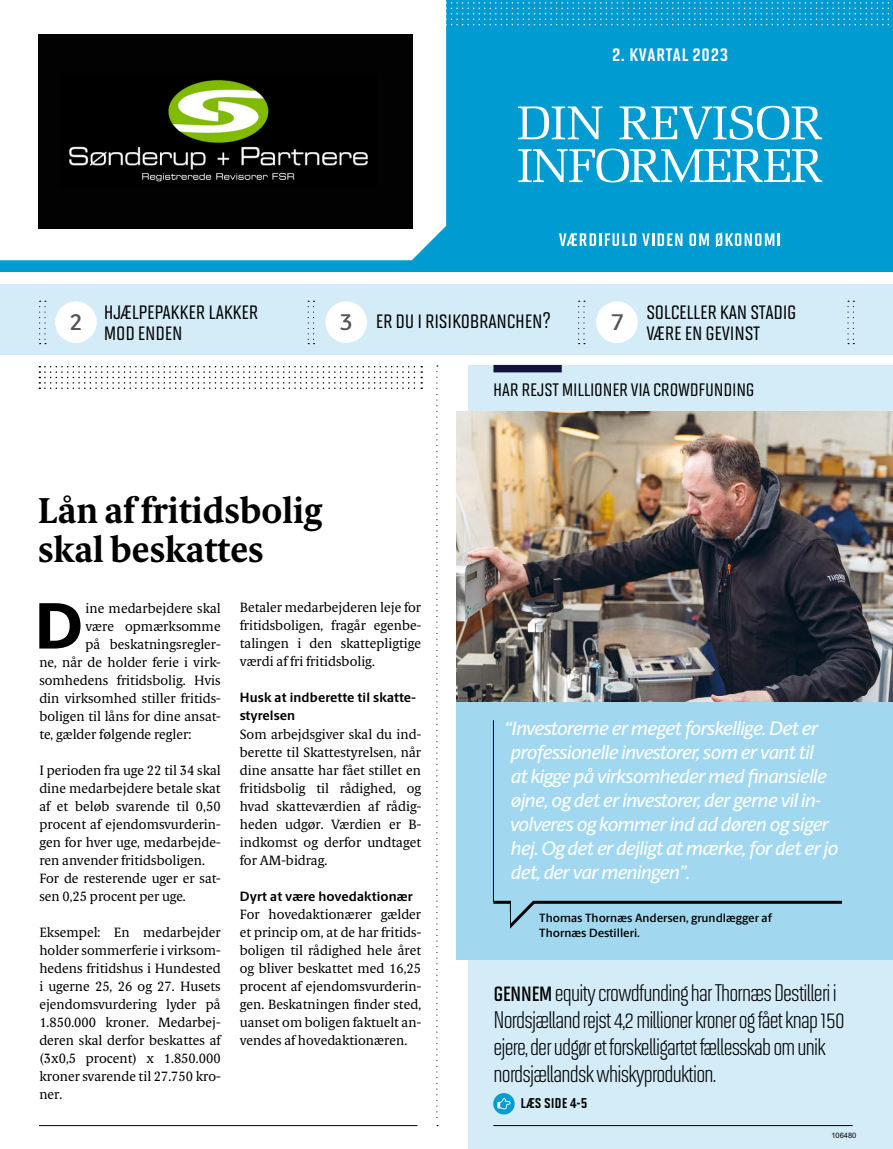
<style>
.page{position:relative;width:893px;height:1149px;background:#fff}
.page>*{position:absolute;margin:0;border:0;box-sizing:border-box;transform-origin:0 0}
.t1{font:800 65.7px "Berling Sans";color:#000}
.t2{font:700 36px/39px "Berling Serif Text";color:#000}
.t3{font:24px/27px "Solano Gothic MVB";letter-spacing:-.03em;color:#000}
.t4{font:600 22.8px "Berling Sans";color:#555454}
.t5{font:22.5px/21px "Solano Gothic MVB Md SC";letter-spacing:-.01em;color:#000}
.t6{font:21px "Solano Gothic MVB Md SC";letter-spacing:-.01em;color:#000}
.t7{font:21px "Solano Gothic MVB Bd SC";letter-spacing:.03em;color:#fff}
.t8{font:italic 500 19.5px/24px "Berling Sans";letter-spacing:-.03em;color:#fff}
.t9{font:16.5px "Solano Gothic MVB Bd SC";color:#000}
.t10{font:13.5px/18px "Berling Serif Text";color:#000;text-align:justify}
.t11{font:700 13.5px/18px "Berling Sans";letter-spacing:.01em;color:#000}
.t12{font:600 12px/14.4px "Berling Sans";color:#000}
.t13{font:7.5px "Arial";color:#000}
.s1{font-family:"Berling Sans";font-weight:600;font-size:22.8px;color:#555454}
.s2{font-family:"Solano Gothic MVB Sb SC"}
</style>
<div class="page">
<div style="left:468px;top:365px;width:425px;height:783px;background:#d3ecf8"></div>
<img style="left:456px;top:411px;width:437px;height:291px">
<svg style="left:39px;top:366px;width:383px;height:23px"></svg>
<div style="left:0;top:284px;width:893px;height:70px;background:#d3ecf8"></div>
<svg style="left:847px;top:300px;width:7px;height:44px"></svg>
<svg style="left:436px;top:365px;width:2px;height:753px"></svg>
<div style="left:493px;top:365px;width:69px;height:7px;background:#131139"></div>
<hr style="left:493px;top:1124px;width:360px;height:1px;background:#000">
<hr style="left:39px;top:1124px;width:378px;height:1px;background:#000">
<svg style="left:493px;top:1092px;width:22px;height:22px"></svg>
<svg style="left:497px;top:1097px;width:13px;height:11px"></svg>
<div style="left:55px;top:301px;width:42px;height:42px;background:#fff;border-radius:50%"></div>
<svg style="left:39px;top:300px;width:7px;height:44px"></svg>
<div style="left:325px;top:301px;width:42px;height:42px;background:#fff;border-radius:50%"></div>
<svg style="left:308px;top:300px;width:7px;height:44px"></svg>
<div style="left:596px;top:301px;width:42px;height:42px;background:#fff;border-radius:50%"></div>
<svg style="left:578px;top:300px;width:7px;height:44px"></svg>
<div style="left:456px;top:702px;width:437px;height:257px;background:#a1d7ef"></div>
<hr style="left:493px;top:720px;width:1px;height:181px;background:#000">
<svg style="left:493px;top:900px;width:349px;height:29px"></svg>
<div style="left:488px;top:912px;width:22px;height:19px;background:#a1d7ef"></div>
<div style="left:0;top:0;width:893px;height:271px;background:#009bd0"></div>
<div style="left:0;top:0;width:446px;height:260px;background:#fff"></div>
<svg style="left:518px;top:148px;width:304px;height:34px"></svg>
<svg style="left:518px;top:106px;width:304px;height:34px"></svg>
<svg style="left:559px;top:233px;width:77px;height:13px"></svg>
<svg style="left:642px;top:233px;width:40px;height:13px"></svg>
<svg style="left:689px;top:233px;width:20px;height:13px"></svg>
<svg style="left:716px;top:232px;width:64px;height:15px"></svg>
<svg style="left:230px;top:0;width:659px;height:25px"></svg>
<div style="left:38px;top:34px;width:374px;height:194px;background:#020203"></div>
<img style="left:69px;top:80px;width:299px;height:102px">
<h3 class="t7" style="left:612px;top:42px;width:117px">2. KVARTAL 2023</h3>
<h3 class="t4" style="left:69px;top:308px;width:15px">2</h3>
<h3 class="t5" style="left:340px;top:309px;width:213px"><span class="s1">3</span> ER DU I RISIKOBRANCHEN?</h3>
<h3 class="t5" style="left:646px;top:301px;width:152px">SOLCELLER KAN STADIG<br>VÆRE EN GEVINST</h3>
<h3 class="t5" style="left:104px;top:301px;width:156px">HJÆLPEPAKKER LAKKER<br>MOD ENDEN</h3>
<h3 class="t4" style="left:611px;top:308px;width:15px">7</h3>
<h2 class="t2" style="left:38px;top:491px;width:285px">Lån af fritidsbolig skal beskattes</h2>
<h1 class="t1" style="left:35px;top:585px;width:50px">D</h1>
<p class="t10" style="left:85px;top:598px;width:137px">ine medarbejdere skal</p>
<p class="t10" style="left:85px;top:616px;width:137px">være opmærksomme</p>
<p class="t10" style="left:85px;top:634px;width:137px">på beskatningsregler-</p>
<p class="t10" style="left:39px;top:652px;width:183px">ne, når de holder ferie i virk-</p>
<p class="t10" style="left:39px;top:670px;width:183px">somhedens fritidsbolig. Hvis</p>
<p class="t10" style="left:39px;top:688px;width:183px">din virksomhed stiller fritids-</p>
<p class="t10" style="left:39px;top:706px;width:183px">boligen til låns for dine ansat-</p>
<p class="t10" style="left:39px;top:724px;width:153px">te, gælder følgende regler:</p>
<p class="t10" style="left:39px;top:760px;width:183px;text-align:left">I perioden fra uge 22 til 34 skal dine medarbejdere betale skat af et beløb svarende til 0,50 procent af ejendomsvurderin&shy;gen for hver uge, medarbejde&shy;ren anvender fritidsboligen.<br>For de resterende uger er sat&shy;sen 0,25 procent per uge.</p>
<p class="t10" style="left:39px;top:922px;width:183px">Eksempel: En medarbejder holder sommerferie i virksom&shy;hedens fritidshus i Hundested i ugerne 25, 26 og 27. Husets ejendomsvurdering lyder på 1.850.000 kroner. Medarbej&shy;deren skal derfor beskattes af (3x0,5 procent) x 1.850.000 kroner svarende til 27.750 kro&shy;ner.</p>
<p class="t10" style="left:240px;top:598px;width:183px">Betaler medarbejderen leje for fritidsboligen, fragår egenbe&shy;talingen i den skattepligtige værdi af fri fritidsbolig.</p>
<p class="t11" style="left:240px;top:688px;width:177px">Husk at indberette til skatte&shy;styrelsen</p>
<p class="t10" style="left:240px;top:724px;width:183px">Som arbejdsgiver skal du ind&shy;berette til Skattestyrelsen, når dine ansatte har fået stillet en fritidsbolig til rådighed, og hvad skatteværdien af rådig&shy;heden udgør. Værdien er B&shy;indkomst og derfor undtaget for AM-bidrag.</p>
<p class="t11" style="left:240px;top:886px;width:175px">Dyrt at være hovedaktionær</p>
<p class="t10" style="left:240px;top:904px;width:183px">For hovedaktionærer gælder et princip om, at de har fritids&shy;boligen til rådighed hele året og bliver beskattet med 16,25 procent af ejendomsvurderin&shy;gen. Beskatningen finder sted, uanset om boligen faktuelt an&shy;vendes af hovedaktionæren.</p>
<h3 class="t6" style="left:493px;top:377px;width:263px">HAR REJST MILLIONER VIA CROWDFUNDING</h3>
<p class="t8" style="left:505px;top:716px;width:335px">“Investorerne er meget forskellige. Det er professionelle investorer, som er vant til<br>at kigge på virksomheder med finansielle øjne, og det er investorer, der gerne vil in&shy;volveres og kommer ind ad døren og siger hej. Og det er dejligt at mærke, for det er jo det, der var meningen”.</p>
<p class="t12" style="left:539px;top:910px;width:234px">Thomas Thornæs Andersen, grundlægger af<br>Thornæs Destilleri.</p>
<h3 class="t3" style="left:493px;top:978px;width:353px"><span class="s2">gennem</span> equity crowdfunding har Thornæs Destilleri i Nordsjælland rejst 4,2 millioner kroner og fået knap 150 ejere, der udgør et forskelligartet fællesskab om unik nordsjællandsk whiskyproduktion.</h3>
<p class="t9" style="left:520px;top:1092px;width:68px">LÆS SIDE 4-5</p>
<p class="t13" style="left:831px;top:1130px;width:27px">106480</p>
</div>
